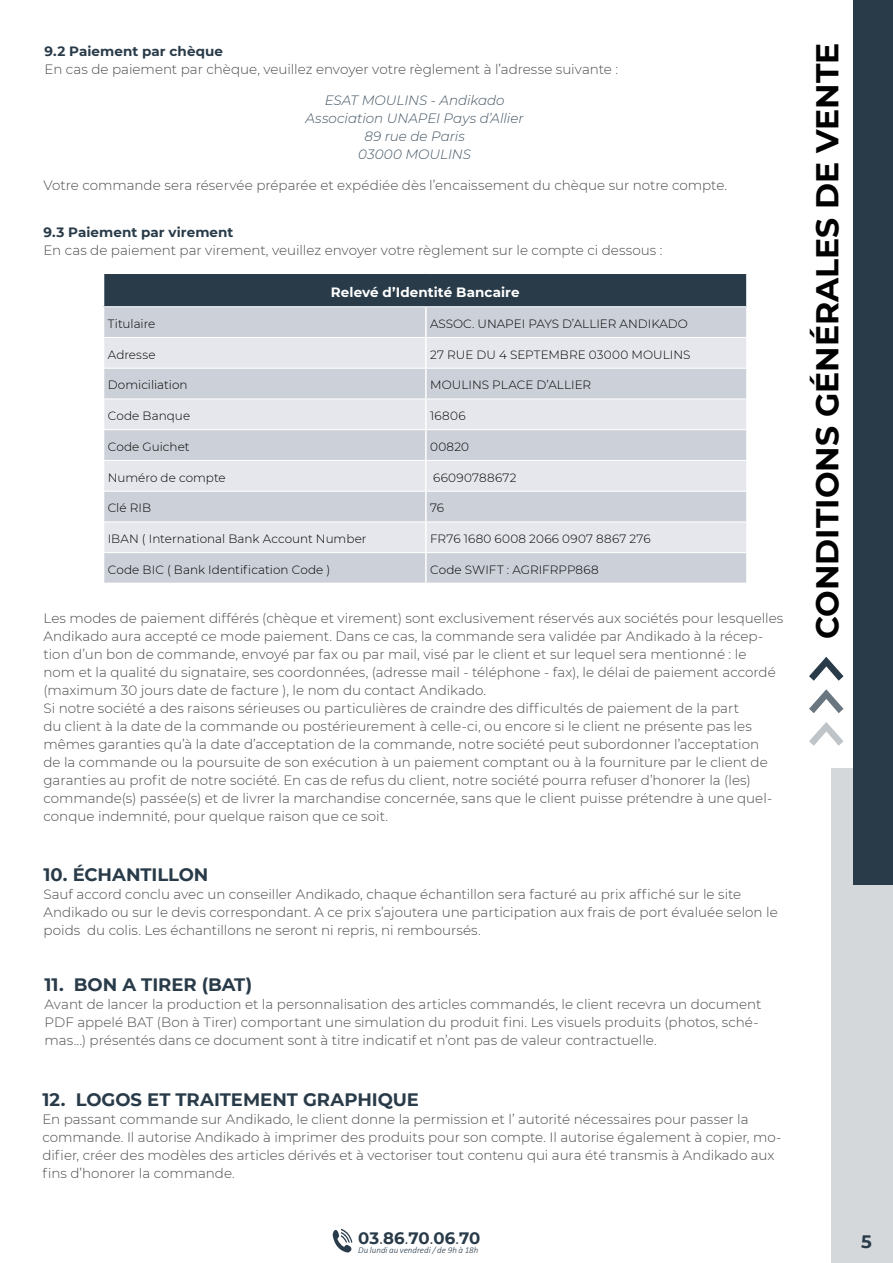
<style>
.page{position:relative;width:893px;height:1263px;background:#fff}
.page>*{position:absolute;margin:0;border:0;box-sizing:border-box;transform-origin:0 0}
.t1{font:700 62.25px "Consolas";color:#293b49;scale:.95 1}
.t2{font:700 31.5px "Montserrat";color:#000}
.t3{font:700 18px "Montserrat";letter-spacing:-.005em;color:#293b49}
.t4{font:700 16.5px "Montserrat";color:#293b49}
.t5{font:300 13.5px/18px "Montserrat";color:#4a4a49}
.t6{font:italic 300 13.5px/18px "Montserrat";color:#435462;text-align:center}
.t7{font:700 13.5px "Montserrat";letter-spacing:.005em;color:#293b49}
.t8{font:700 13.5px "Montserrat";letter-spacing:.005em;color:#fff}
.t9{font:300 12px "Montserrat";letter-spacing:.005em;color:#000}
.t10{font:300 12px "Montserrat";letter-spacing:.025em;color:#000}
.t11{font:italic 300 9px "Calibri";letter-spacing:-.005em;color:#293b49}
.s1{font-weight:400}
</style>
<div class="page">
<div style="left:831px;top:769px;width:62px;height:494px;background:#d5d8db"></div>
<hr style="left:0;top:0;width:1px;height:57px;background:#293b49">
<hr style="left:0;top:17px;width:1px;height:51px;background:#293b49">
<svg style="left:332px;top:1229px;width:20px;height:23px"></svg>
<div style="left:853px;top:0;width:40px;height:884px;background:#293b49"></div>
<div style="left:104px;top:273px;width:643px;height:34px;background:#293b49"></div>
<div style="left:104px;top:307px;width:642px;height:276px;background:#ccd0d8"></div>
<svg style="left:104px;top:338px;width:642px;height:214px;background:#dadde3"></svg>
<hr style="left:103px;top:272px;width:323px;height:2px;background:#fff">
<hr style="left:426px;top:272px;width:322px;height:2px;background:#fff">
<hr style="left:746px;top:274px;width:2px;height:33px;background:#fff">
<hr style="left:104px;top:306px;width:322px;height:1px;background:#fff">
<hr style="left:426px;top:306px;width:320px;height:1px;background:#fff">
<hr style="left:104px;top:337px;width:322px;height:1px;background:#fff">
<hr style="left:426px;top:337px;width:320px;height:1px;background:#fff">
<hr style="left:104px;top:368px;width:322px;height:1px;background:#fff">
<hr style="left:426px;top:368px;width:320px;height:1px;background:#fff">
<hr style="left:104px;top:399px;width:322px;height:1px;background:#fff">
<hr style="left:426px;top:399px;width:320px;height:1px;background:#fff">
<hr style="left:104px;top:429px;width:322px;height:1px;background:#fff">
<hr style="left:426px;top:429px;width:320px;height:1px;background:#fff">
<hr style="left:104px;top:460px;width:322px;height:1px;background:#fff">
<hr style="left:426px;top:460px;width:320px;height:1px;background:#fff">
<hr style="left:104px;top:491px;width:322px;height:1px;background:#fff">
<hr style="left:426px;top:491px;width:320px;height:1px;background:#fff">
<hr style="left:104px;top:521px;width:322px;height:1px;background:#fff">
<hr style="left:426px;top:521px;width:320px;height:1px;background:#fff">
<hr style="left:104px;top:552px;width:322px;height:1px;background:#fff">
<hr style="left:426px;top:552px;width:320px;height:1px;background:#fff">
<hr style="left:425px;top:307px;width:2px;height:30px;background:#fff">
<hr style="left:425px;top:338px;width:2px;height:30px;background:#fff">
<hr style="left:425px;top:369px;width:2px;height:30px;background:#fff">
<hr style="left:425px;top:399px;width:2px;height:30px;background:#fff">
<hr style="left:425px;top:430px;width:2px;height:30px;background:#fff">
<hr style="left:425px;top:461px;width:2px;height:30px;background:#fff">
<hr style="left:425px;top:491px;width:2px;height:30px;background:#fff">
<hr style="left:425px;top:522px;width:2px;height:30px;background:#fff">
<hr style="left:425px;top:553px;width:2px;height:30px;background:#fff">
<p class="t7" style="left:45px;top:41px;width:180px">9.2 Paiement par chèque</p>
<p class="t5" style="left:45px;top:59px;width:575px">En cas de paiement par chèque, veuillez envoyer votre règlement à l’adresse suivante :</p>
<p class="t6" style="left:305px;top:90px;width:220px">ESAT MOULINS - Andikado<br>Association UNAPEI Pays d’Allier<br>89 rue de Paris<br>03000 MOULINS</p>
<p class="t5" style="left:44px;top:175px;width:685px">Votre commande sera réservée préparée et expédiée dès l’encaissement du chèque sur notre compte.</p>
<p class="t7" style="left:43px;top:223px;width:191px">9.3 Paiement par virement</p>
<p class="t5" style="left:43px;top:241px;width:621px">En cas de paiement par virement, veuillez envoyer votre règlement sur le compte ci dessous :</p>
<p class="t8" style="left:331px;top:282px;width:190px">Relevé d’Identité Bancaire</p>
<p class="t9" style="left:108px;top:315px;width:49px">Titulaire</p>
<p class="t9" style="left:430px;top:315px;width:259px">ASSOC. UNAPEI PAYS D’ALLIER ANDIKADO</p>
<p class="t9" style="left:108px;top:346px;width:49px">Adresse</p>
<p class="t9" style="left:430px;top:346px;width:262px">27 RUE DU 4 SEPTEMBRE 03000 MOULINS</p>
<p class="t9" style="left:108px;top:377px;width:81px">Domiciliation</p>
<p class="t9" style="left:430px;top:377px;width:163px">MOULINS PLACE D’ALLIER</p>
<p class="t9" style="left:108px;top:408px;width:84px">Code Banque</p>
<p class="t9" style="left:430px;top:408px;width:37px">16806</p>
<p class="t9" style="left:108px;top:438px;width:83px">Code Guichet</p>
<p class="t9" style="left:430px;top:438px;width:41px">00820</p>
<p class="t9" style="left:108px;top:469px;width:120px">Numéro de compte</p>
<p class="t10" style="left:433px;top:469px;width:85px">66090788672</p>
<p class="t9" style="left:108px;top:500px;width:45px">Clé RIB</p>
<p class="t9" style="left:430px;top:500px;width:16px">76</p>
<p class="t9" style="left:108px;top:531px;width:260px">IBAN ( International Bank Account Number</p>
<p class="t10" style="left:430px;top:531px;width:222px">FR76 1680 6008 2066 0907 8867 276</p>
<p class="t9" style="left:108px;top:561px;width:224px">Code BIC ( Bank Identification Code )</p>
<p class="t9" style="left:430px;top:561px;width:170px">Code SWIFT : AGRIFRPP868</p>
<p class="t5" style="left:43px;top:608px;width:741px">Les modes de paiement différés (chèque et virement) sont exclusivement réservés aux sociétés pour lesquelles Andikado aura accepté ce mode paiement. Dans ce cas, la commande sera validée par Andikado à la récep&shy;tion d’un bon de commande, envoyé par fax ou par mail, visé par le client et sur lequel sera mentionné : le<br>nom et la qualité du signataire, ses coordonnées, (adresse mail - téléphone - fax), le délai de paiement accordé (maximum 30 jours date de facture ), le nom du contact Andikado.<br>Si notre société a des raisons sérieuses ou particulières de craindre des difficultés de paiement de la part<br>du client à la date de la commande ou postérieurement à celle-ci, ou encore si le client ne présente pas les mêmes garanties qu’à la date d’acceptation de la commande, notre société peut subordonner l’acceptation<br>de la commande ou la poursuite de son exécution à un paiement comptant ou à la fourniture par le client de garanties au profit de notre société. En cas de refus du client, notre société pourra refuser d’honorer la (les) commande(s) passée(s) et de livrer la marchandise concernée, sans que le client puisse prétendre à une quel&shy;conque indemnité, pour quelque raison que ce soit.</p>
<h3 class="t3" style="left:44px;top:861px;width:166px">10. ÉCHANTILLON</h3>
<p class="t5" style="left:44px;top:884px;width:736px">Sauf accord conclu avec un conseiller Andikado, chaque échantillon sera facturé au prix affiché sur le site<br>Andikado ou sur le devis correspondant. A ce prix s’ajoutera une participation aux frais de port évaluée selon le poids du colis. Les échantillons ne seront ni repris, ni remboursés.</p>
<h3 class="t3" style="left:45px;top:971px;width:209px">11. BON A TIRER (BAT)</h3>
<p class="t5" style="left:45px;top:994px;width:718px">Avant de lancer la production et la personnalisation des articles commandés, le client recevra un document<br>PDF appelé BAT (Bon à Tirer) comportant une simulation du produit fini. Les visuels produits (photos, sché&shy;mas...) présentés dans ce document sont à titre indicatif et n’ont pas de valeur contractuelle.</p>
<h3 class="t3" style="left:42px;top:1086px;width:378px">12. LOGOS ET TRAITEMENT GRAPHIQUE</h3>
<p class="t5" style="left:42px;top:1110px;width:740px">En passant commande sur Andikado, le client donne la permission et l’ autorité nécessaires pour passer la commande. Il autorise Andikado à imprimer des produits pour son compte. Il autorise également à copier, mo&shy;difier, créer des modèles des articles dérivés et à vectoriser tout contenu qui aura été transmis à Andikado aux fins d’honorer la commande.</p>
<h2 class="t2" style="left:805px;top:639px;width:598px;rotate:-90deg">CONDITIONS GÉNÉRALES DE VENTE</h2>
<h1 class="t1" style="left:782px;top:751px;width:104px;rotate:-90deg">&gt;&gt;&gt;</h1>
<p class="t4" style="left:358px;top:1226px;width:124px">03<span class="s1">.</span>86<span class="s1">.</span>70<span class="s1">.</span>06<span class="s1">.</span>70</p>
<h3 class="t3" style="left:861px;top:1228px;width:12px">5</h3>
<p class="t11" style="left:358px;top:1244px;width:122px">Du lundi au vendredi / de 9h à 18h</p>
</div>
